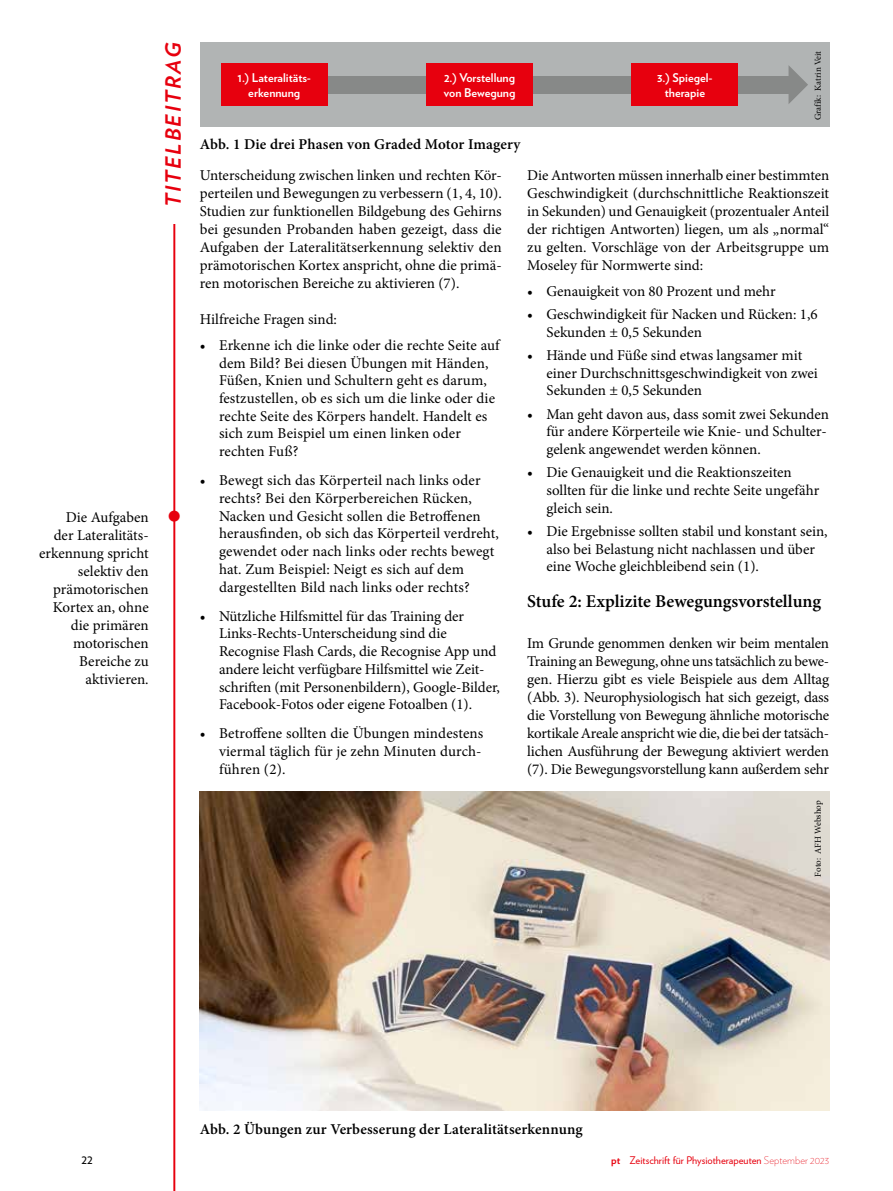
<style>
.page{position:relative;width:893px;height:1191px;background:#fff}
.page>*{position:absolute;margin:0;border:0;box-sizing:border-box;transform-origin:0 0}
.t1{font:italic 700 21px "Verlag";color:#e7000e}
.t2{font:600 18px "Minion Pro";color:#000}
.t3{font:15px/17.7px "Minion Pro";color:#000}
.t4{font:600 15px "Minion Pro";letter-spacing:.005em;color:#000}
.t5{font:13.05px "Verlag";color:#000}
.t6{font:700 12px/15px "Verlag";color:#fff;text-align:center}
.t7{font:10.5px "Verlag";color:#e7000e}
.t8{font:9px "Minion Pro";letter-spacing:-.005em;color:#000}
.s1{font-family:"Pflaum Dekorativ";font-size:19.5px;color:#e7000e}
.s2{font-weight:700}
.s3{font-weight:700;color:#fff}
.s4{font-weight:200}
</style>
<div class="page">
<hr style="left:173px;top:43px;width:2px;height:1148px;background:#e7000e">
<div style="left:164px;top:43px;width:21px;height:181px;background:#fff"></div>
<div style="left:200px;top:42px;width:629px;height:84px;background:#b1b4b4"></div>
<div style="left:249px;top:76px;width:546px;height:17px;background:#878988"></div>
<svg style="left:788px;top:65px;width:20px;height:39px"></svg>
<div style="left:221px;top:63px;width:106px;height:43px;background:#e7000e"></div>
<div style="left:426px;top:63px;width:107px;height:43px;background:#e7000e"></div>
<div style="left:632px;top:63px;width:106px;height:43px;background:#e7000e"></div>
<img style="left:200px;top:792px;width:629px;height:318px">
<h1 class="t1" style="left:156px;top:207px;width:166px;rotate:-90deg">Titelbeitrag</h1>
<p class="t3" style="left:66px;top:508px;width:116px">Die Aufgaben <span class="s1">❐</span></p>
<p class="t3" style="left:54px;top:526px;width:96px">der Lateralitäts-</p>
<p class="t3" style="left:39px;top:544px;width:111px">erkennung spricht</p>
<p class="t3" style="left:78px;top:562px;width:72px">selektiv den</p>
<p class="t3" style="left:53px;top:580px;width:97px">prämotorischen</p>
<p class="t3" style="left:53px;top:598px;width:97px">Kortex an, ohne</p>
<p class="t3" style="left:71px;top:616px;width:79px">die primären</p>
<p class="t3" style="left:73px;top:634px;width:77px">motorischen</p>
<p class="t3" style="left:79px;top:652px;width:71px">Bereiche zu</p>
<p class="t3" style="left:85px;top:670px;width:65px">aktivieren.</p>
<p class="t6" style="left:237px;top:70px;width:75px">1.) Lateralitäts&shy;erkennung</p>
<p class="t6" style="left:444px;top:70px;width:73px;text-align:left">2.) Vorstellung von Bewegung</p>
<p class="t6" style="left:657px;top:70px;width:57px">3.) Spiegel&shy;therapie</p>
<p class="t4" style="left:200px;top:134px;width:322px">Abb. 1 Die drei Phasen von Graded Motor Imagery</p>
<p class="t8" style="left:812px;top:120px;width:71px;rotate:-90deg">Grafik: Katrin Veit</p>
<p class="t3" style="left:200px;top:166px;width:303px;text-align:justify">Unterscheidung zwischen linken und rechten Kör&shy;perteilen und Bewegungen zu verbessern (1, 4, 10).<br>Studien zur funktionellen Bildgebung des Gehirns bei gesunden Probanden haben gezeigt, dass die Aufgaben der Lateralitätserkennung selektiv den prämotorischen Kortex anspricht, ohne die primä&shy;ren motorischen Bereiche zu aktivieren (7).</p>
<p class="t3" style="left:200px;top:310px;width:139px">Hilfreiche Fragen sind:</p>
<p class="t3" style="left:219px;top:336px;width:282px;text-indent:-19px">• Erkenne ich die linke oder die rechte Seite auf dem Bild? Bei diesen Übungen mit Händen, Füßen, Knien und Schultern geht es darum, festzustellen, ob es sich um die linke oder die rechte Seite des Körpers handelt. Handelt es sich zum Beispiel um einen linken oder rechten Fuß?</p>
<p class="t3" style="left:219px;top:472px;width:281px;text-indent:-19px">• Bewegt sich das Körperteil nach links oder rechts? Bei den Körperbereichen Rücken, Nacken und Gesicht sollen die Betroffenen herausfinden, ob sich das Körperteil verdreht, gewendet oder nach links oder rechts bewegt hat. Zum Beispiel: Neigt es sich auf dem dargestellten Bild nach links oder rechts?</p>
<p class="t3" style="left:219px;top:607px;width:282px;text-indent:-19px">• Nützliche Hilfsmittel für das Training der Links-Rechts-Unterscheidung sind die Recognise Flash Cards, die Recognise App und andere leicht verfügbare Hilfsmittel wie Zeit&shy;schriften (mit Personenbildern), Google-Bilder, Facebook-Fotos oder eigene Fotoalben (1).</p>
<p class="t3" style="left:219px;top:725px;width:266px;text-align:justify;text-indent:-19px">• Betroffene sollten die Übungen mindestens viermal täglich für je zehn Minuten durch&shy;führen (2).</p>
<p class="t3" style="left:527px;top:166px;width:304px;text-align:justify">Die Antworten müssen innerhalb einer bestimmten Geschwindigkeit (durchschnittliche Reaktionszeit in Sekunden) und Genauigkeit (prozentualer Anteil der richtigen Antworten) liegen, um als „normal“ zu gelten. Vorschläge von der Arbeitsgruppe um Moseley für Normwerte sind:</p>
<p class="t3" style="left:527px;top:282px;width:250px">• Genauigkeit von 80 Prozent und mehr</p>
<p class="t3" style="left:546px;top:305px;width:273px;text-indent:-19px">• Geschwindigkeit für Nacken und Rücken: 1,6<br>Sekunden ± 0,5 Sekunden</p>
<p class="t3" style="left:546px;top:346px;width:273px;text-indent:-19px">• Hände und Füße sind etwas langsamer mit einer Durchschnittsgeschwindigkeit von zwei<br>Sekunden ± 0,5 Sekunden</p>
<p class="t3" style="left:546px;top:405px;width:284px;text-indent:-19px">• Man geht davon aus, dass somit zwei Sekunden für andere Körperteile wie Knie- und Schulter&shy;gelenk angewendet werden können.</p>
<p class="t3" style="left:546px;top:464px;width:274px;text-indent:-19px">• Die Genauigkeit und die Reaktionszeiten sollten für die linke und rechte Seite ungefähr gleich sein.</p>
<p class="t3" style="left:546px;top:522px;width:283px;text-indent:-19px">• Die Ergebnisse sollten stabil und konstant sein, also bei Belastung nicht nachlassen und über eine Woche gleichbleibend sein (1).</p>
<p class="t2" style="left:527px;top:589px;width:295px">Stufe 2: Explizite Bewegungsvorstellung</p>
<p class="t3" style="left:527px;top:634px;width:303px;text-align:justify">Im Grunde genommen denken wir beim mentalen Training an Bewegung, ohne uns tatsächlich zu bewe&shy;gen. Hierzu gibt es viele Beispiele aus dem Alltag (Abb. 3). Neurophysiologisch hat sich gezeigt, dass die Vorstellung von Bewegung ähnliche motorische kortikale Areale anspricht wie die, die bei der tatsäch&shy;lichen Ausführung der Bewegung aktiviert werden (7). Die Bewegungsvorstellung kann außerdem sehr</p>
<p class="t8" style="left:812px;top:876px;width:78px;rotate:-90deg">Foto: AFH Webshop</p>
<p class="t4" style="left:200px;top:1118px;width:384px">Abb. 2 Übungen zur Verbesserung der Lateralitätserkennung</p>
<p class="t5" style="left:81px;top:1149px;width:13px">22</p>
<p class="t7" style="left:611px;top:1152px;width:219px"><span class="s2">pt</span><span class="s3">pt</span>Zeitschrift für Physiotherapeuten <span class="s4">September 2023</span></p>
</div>
